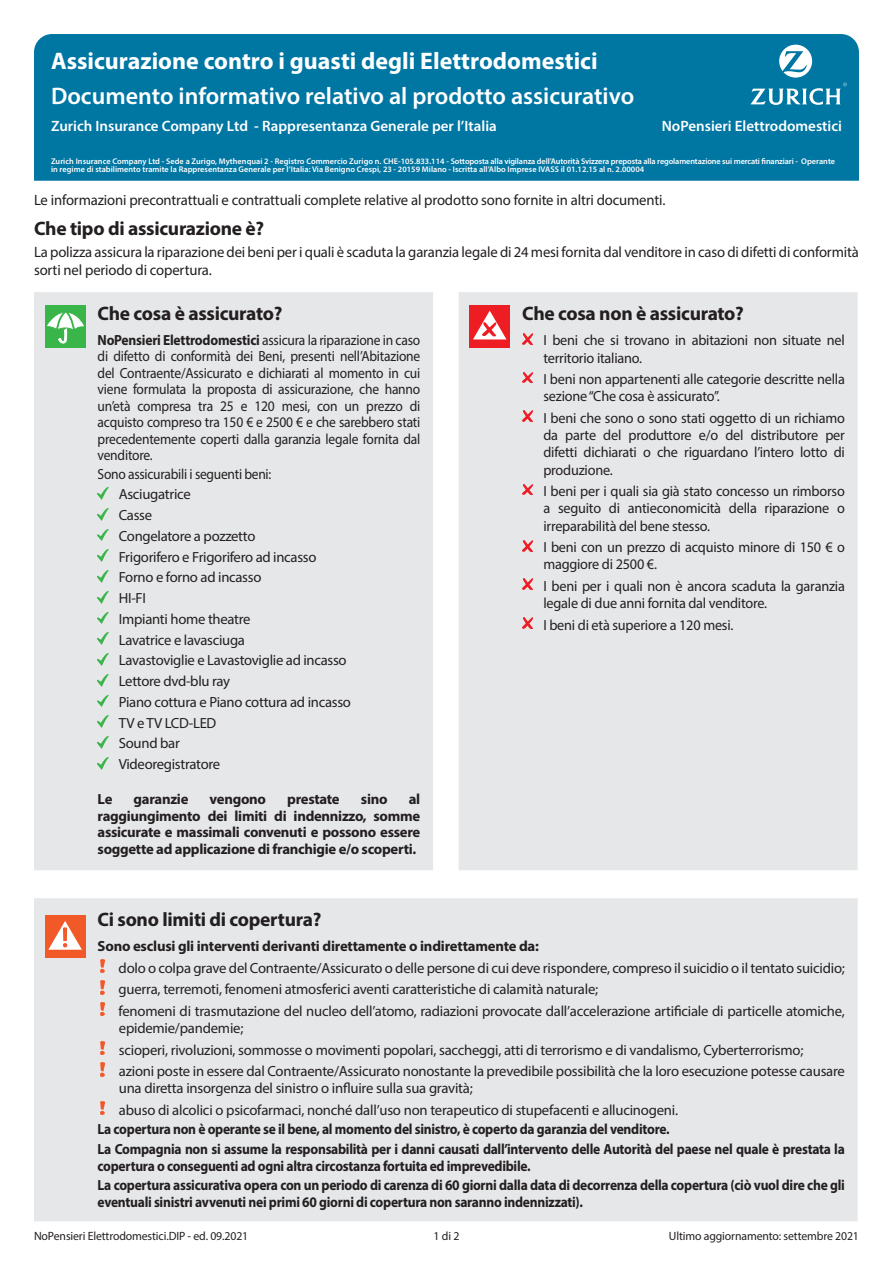
<style>
.page{position:relative;width:893px;height:1263px;background:#fff}
.page>*{position:absolute;margin:0;border:0;box-sizing:border-box;transform-origin:0 0}
.t1{font:600 24px "Myriad Pro";color:#fff}
.t2{font:700 24px "Myriad Pro";color:#fff}
.t3{font:700 19.5px "Myriad Pro";letter-spacing:-.015em;color:#231f20}
.t4{font:15px/18px "Myriad Pro";letter-spacing:-.01em;color:#231f20}
.t5{font:600 15px "Myriad Pro";color:#fff}
.t6{font:14.7px/17.2px "Myriad Pro";letter-spacing:-.015em;color:#231f20}
.t7{font:14.7px/20.7px "Myriad Pro";letter-spacing:-.015em;color:#231f20;text-align:justify;scale:.92 1}
.t8{font:700 14.7px/19.4px "Myriad Pro";letter-spacing:-.02em;color:#231f20;scale:.92 1}
.t9{font:700 14.7px/16.5px "Myriad Pro";letter-spacing:-.02em;color:#231f20;text-align:justify}
.t10{font:12px "Myriad Pro";letter-spacing:-.01em;color:#231f20}
.t11{font:600 8.25px/8.2px "Myriad Pro";letter-spacing:.005em;color:#fff}
.s1{font-weight:700}
</style>
<div class="page">
<div style="left:34px;top:292px;width:824px;height:929px;background:#e6e7e9"></div>
<svg style="left:34px;top:870px;width:824px;height:28px"></svg>
<div style="left:45px;top:305px;width:41px;height:42px;background:#3ab54a"></div>
<svg style="left:47px;top:308px;width:37px;height:35px"></svg>
<svg style="left:98px;top:487px;width:10px;height:12px"></svg>
<svg style="left:98px;top:508px;width:10px;height:12px"></svg>
<svg style="left:98px;top:529px;width:10px;height:12px"></svg>
<svg style="left:98px;top:550px;width:10px;height:12px"></svg>
<svg style="left:98px;top:570px;width:10px;height:12px"></svg>
<svg style="left:98px;top:591px;width:10px;height:12px"></svg>
<svg style="left:98px;top:612px;width:10px;height:12px"></svg>
<svg style="left:98px;top:633px;width:10px;height:12px"></svg>
<svg style="left:98px;top:653px;width:10px;height:12px"></svg>
<svg style="left:98px;top:674px;width:10px;height:12px"></svg>
<svg style="left:98px;top:695px;width:10px;height:12px"></svg>
<svg style="left:98px;top:716px;width:10px;height:12px"></svg>
<svg style="left:98px;top:736px;width:10px;height:12px"></svg>
<svg style="left:98px;top:757px;width:10px;height:12px"></svg>
<div style="left:469px;top:305px;width:41px;height:42px;background:#ee1d23"></div>
<svg style="left:473px;top:311px;width:33px;height:28px"></svg>
<svg style="left:522px;top:333px;width:11px;height:11px"></svg>
<svg style="left:522px;top:372px;width:11px;height:11px"></svg>
<svg style="left:522px;top:411px;width:11px;height:11px"></svg>
<svg style="left:522px;top:484px;width:11px;height:11px"></svg>
<svg style="left:522px;top:540px;width:11px;height:11px"></svg>
<svg style="left:522px;top:579px;width:11px;height:11px"></svg>
<svg style="left:522px;top:618px;width:11px;height:10px"></svg>
<div style="left:45px;top:915px;width:41px;height:43px;background:#f15929"></div>
<svg style="left:48px;top:921px;width:34px;height:29px"></svg>
<img style="left:101px;top:959px;width:3px;height:14px">
<svg style="left:101px;top:981px;width:3px;height:13px"></svg>
<img style="left:101px;top:1002px;width:3px;height:14px">
<svg style="left:101px;top:1041px;width:3px;height:13px"></svg>
<svg style="left:101px;top:1063px;width:3px;height:13px"></svg>
<img style="left:101px;top:1101px;width:3px;height:14px">
<div style="left:34px;top:34px;width:825px;height:147px;background:#0076a3"></div>
<svg style="left:740px;top:45px;width:109px;height:60px;background:#3090b4"></svg>
<h1 class="t2" style="left:51px;top:45px;width:548px">Assicurazione contro i guasti degli Elettrodomestici</h1>
<h1 class="t1" style="left:51px;top:81px;width:585px">Documento informativo relativo al prodotto assicurativo</h1>
<p class="t5" style="left:51px;top:116px;width:447px">Zurich Insurance Company Ltd - Rappresentanza Generale per l’Italia</p>
<p class="t5" style="left:662px;top:116px;width:182px">NoPensieri Elettrodomestici</p>
<p class="t11" style="left:51px;top:156px;width:786px">Zurich Insurance Company Ltd - Sede a Zurigo, Mythenquai 2 - Registro Commercio Zurigo n. CHE-105.833.114 - Sottoposta alla vigilanza dell’Autorità Svizzera preposta alla regolamentazione sui mercati finanziari - Operante in regime di stabilimento tramite la Rappresentanza Generale per l’Italia: Via Benigno Crespi, 23 - 20159 Milano - Iscritta all’Albo Imprese IVASS il 01.12.15 al n. 2.00004</p>
<p class="t4" style="left:34px;top:191px;width:633px">Le informazioni precontrattuali e contrattuali complete relative al prodotto sono fornite in altri documenti.</p>
<h2 class="t3" style="left:34px;top:216px;width:232px">Che tipo di assicurazione è?</h2>
<p class="t4" style="left:34px;top:243px;width:826px">La polizza assicura la riparazione dei beni per i quali è scaduta la garanzia legale di 24 mesi fornita dal venditore in caso di difetti di conformità sorti nel periodo di copertura.</p>
<h2 class="t3" style="left:98px;top:300px;width:186px">Che cosa è assicurato?</h2>
<p class="t7" style="left:98px;top:331px;width:352px;line-height:16.5px"><span class="s1">NoPensieri Elettrodomestici</span> assicura la riparazione in caso di difetto di conformità dei Beni, presenti nell’Abitazione del Contraente/Assicurato e dichiarati al momento in cui viene formulata la proposta di assicurazione, che hanno un’età compresa tra 25 e 120 mesi, con un prezzo di acquisto compreso tra 150 € e 2500 € e che sarebbero stati precedentemente coperti dalla garanzia legale fornita dal venditore.</p>
<p class="t7" style="left:119px;top:463px;width:254px;text-align:left;text-indent:-21px">Sono assicurabili i seguenti beni:<br>Asciugatrice<br>Casse<br>Congelatore a pozzetto<br>Frigorifero e Frigorifero ad incasso<br>Forno e forno ad incasso<br>HI-FI<br>Impianti home theatre<br>Lavatrice e lavasciuga<br>Lavastoviglie e Lavastoviglie ad incasso<br>Lettore dvd-blu ray<br>Piano cottura e Piano cottura ad incasso<br>TV e TV LCD-LED<br>Sound bar<br>Videoregistratore</p>
<p class="t9" style="left:98px;top:791px;width:16px">Le</p>
<p class="t9" style="left:134px;top:791px;width:56px">garanzie</p>
<p class="t9" style="left:210px;top:791px;width:58px">vengono</p>
<p class="t9" style="left:287px;top:791px;width:54px">prestate</p>
<p class="t9" style="left:361px;top:791px;width:28px">sino</p>
<p class="t9" style="left:98px;top:791px;width:324px;text-indent:311px">al raggiungimento dei limiti di indennizzo, somme assicurate e massimali convenuti e possono essere soggette ad applicazione di franchigie e/o scoperti.</p>
<h2 class="t3" style="left:522px;top:300px;width:223px">Che cosa non è assicurato?</h2>
<p class="t6" style="left:543px;top:331px;width:303px">I beni che si trovano in abitazioni non situate nel territorio italiano.</p>
<p class="t6" style="left:543px;top:370px;width:303px">I beni non appartenenti alle categorie descritte nella sezione “Che cosa è assicurato”.</p>
<p class="t6" style="left:543px;top:409px;width:303px;text-align:justify">I beni che sono o sono stati oggetto di un richiamo da parte del produttore e/o del distributore per difetti dichiarati o che riguardano l’intero lotto di produzione.</p>
<p class="t6" style="left:543px;top:482px;width:303px;text-align:justify">I beni per i quali sia già stato concesso un rimborso a seguito di antieconomicità della riparazione o irreparabilità del bene stesso.</p>
<p class="t6" style="left:543px;top:538px;width:303px">I beni con un prezzo di acquisto minore di 150 € o maggiore di 2500 €.</p>
<p class="t6" style="left:543px;top:577px;width:303px">I beni per i quali non è ancora scaduta la garanzia legale di due anni fornita dal venditore.</p>
<p class="t6" style="left:543px;top:616px;width:192px">I beni di età superiore a 120 mesi.</p>
<h2 class="t3" style="left:98px;top:906px;width:225px">Ci sono limiti di copertura?</h2>
<p class="t9" style="left:98px;top:937px;width:443px">Sono esclusi gli interventi derivanti direttamente o indirettamente da:</p>
<p class="t6" style="left:119px;top:957px;width:728px;line-height:21.5px">dolo o colpa grave del Contraente/Assicurato o delle persone di cui deve rispondere, compreso il suicidio o il tentato suicidio; guerra, terremoti, fenomeni atmosferici aventi caratteristiche di calamità naturale;<br>fenomeni di trasmutazione del nucleo dell’atomo, radiazioni provocate dall’accelerazione artificiale di particelle atomiche,</p>
<p class="t6" style="left:119px;top:1017px;width:728px;line-height:21.5px">epidemie/pandemie;<br>scioperi, rivoluzioni, sommosse o movimenti popolari, saccheggi, atti di terrorismo e di vandalismo, Cyberterrorismo;<br>azioni poste in essere dal Contraente/Assicurato nonostante la prevedibile possibilità che la loro esecuzione potesse causare</p>
<p class="t6" style="left:119px;top:1077px;width:561px;line-height:21.5px">una diretta insorgenza del sinistro o influire sulla sua gravità;<br>abuso di alcolici o psicofarmaci, nonché dall’uso non terapeutico di stupefacenti e allucinogeni.</p>
<p class="t8" style="left:98px;top:1119px;width:814px">La copertura non è operante se il bene, al momento del sinistro, è coperto da garanzia del venditore.<br>La Compagnia non si assume la responsabilità per i danni causati dall’intervento delle Autorità del paese nel quale è prestata la</p>
<p class="t8" style="left:98px;top:1156px;width:814px">copertura o conseguenti ad ogni altra circostanza fortuita ed imprevedibile.<br>La copertura assicurativa opera con un periodo di carenza di 60 giorni dalla data di decorrenza della copertura (ciò vuol dire che gli</p>
<p class="t8" style="left:98px;top:1192px;width:529px">eventuali sinistri avvenuti nei primi 60 giorni di copertura non saranno indennizzati).</p>
<p class="t10" style="left:34px;top:1229px;width:216px">NoPensieri Elettrodomestici.DIP - ed. 09.2021</p>
<p class="t10" style="left:434px;top:1229px;width:27px">1 di 2</p>
<p class="t10" style="left:669px;top:1229px;width:191px">Ultimo aggiornamento: settembre 2021</p>
</div>
